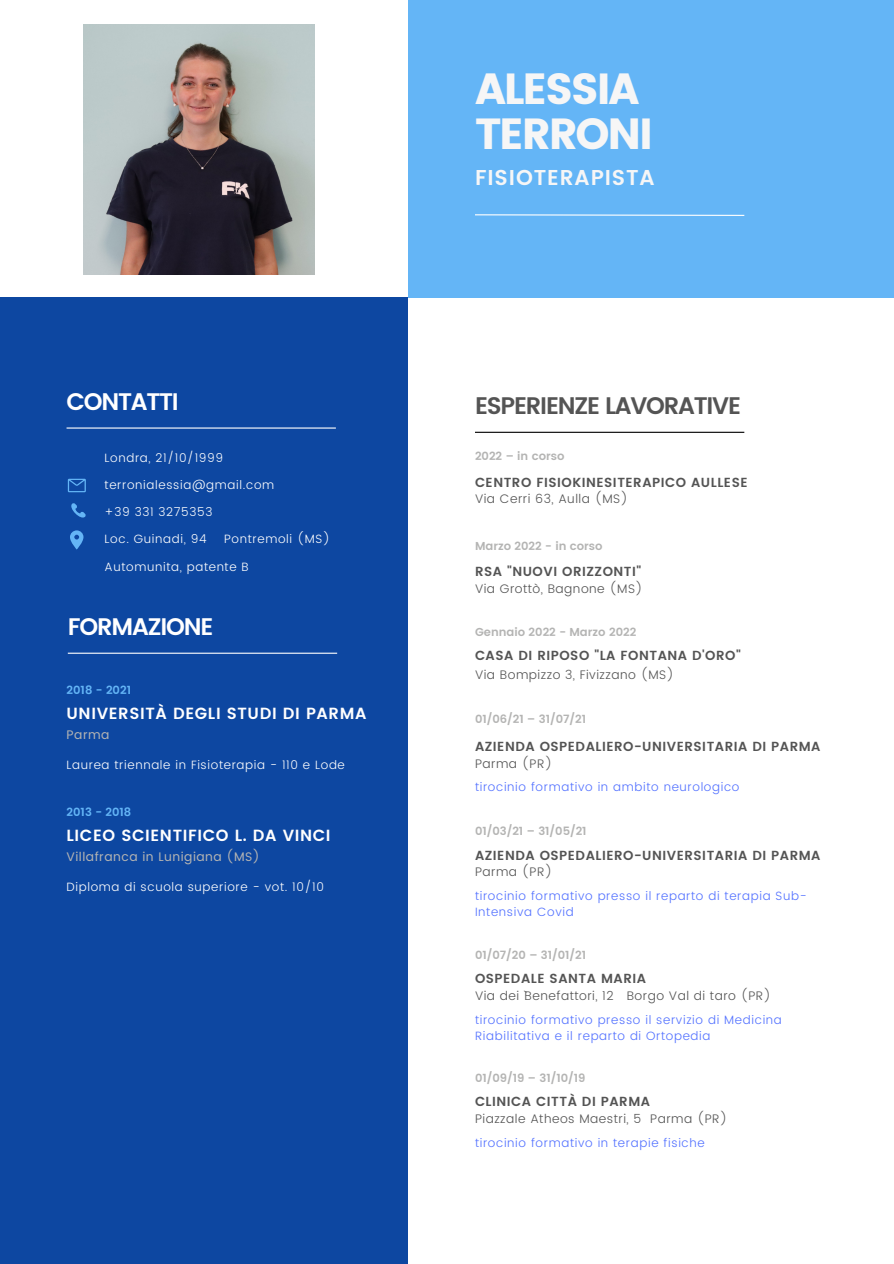
<style>
.page{position:relative;width:894px;height:1264px;background:#fff}
.page>*{position:absolute;margin:0;border:0;box-sizing:border-box;transform-origin:0 0}
.t1{font:43.5px/45px "Poppins";letter-spacing:-.05em;color:#f6f6f6}
.t2{font:600 24px "Poppins";letter-spacing:-.05em;color:#545454}
.t3{font:600 24px "Poppins";letter-spacing:-.05em;color:#fff}
.t4{font:600 21.45px "Poppins";letter-spacing:.04em;color:#f6f6f6}
.t5{font:600 16.2px "Poppins";letter-spacing:.04em;color:#fff}
.t6{font:600 13.2px "Poppins";letter-spacing:.04em;color:#545454}
.t7{font:300 12.45px "Poppins";letter-spacing:.04em;color:#545454}
.t8{font:12.45px "Poppins";letter-spacing:.04em;color:#b4b4b3}
.t9{font:300 12px/16px "Poppins";letter-spacing:.055em;color:#5271ff}
.t10{font:300 12px "Poppins";letter-spacing:.055em;color:#fff}
.t11{font:600 11.55px "Poppins";color:#b4b4b3}
.t12{font:600 11.55px "Poppins";color:#64b5f6}
</style>
<div class="page">
<div style="left:0;top:297px;width:407px;height:966px;background:#0d47a1"></div>
<div style="left:407px;top:0;width:486px;height:297px;background:#64b5f6"></div>
<svg style="left:475px;top:214px;width:270px;height:2px"></svg>
<hr style="left:66px;top:427px;width:270px;height:1px;background:#fff">
<hr style="left:475px;top:432px;width:269px;height:1px;background:#000">
<hr style="left:68px;top:652px;width:269px;height:1px;background:#fff">
<svg style="left:68px;top:479px;width:18px;height:13px"></svg>
<svg style="left:71px;top:503px;width:15px;height:15px"></svg>
<svg style="left:70px;top:530px;width:13px;height:19px"></svg>
<img style="left:83px;top:25px;width:231px;height:250px">
<h1 class="t1" style="left:475px;top:66px;width:179px">ALESSIA<br>TERRONI</h1>
<h3 class="t4" style="left:475px;top:165px;width:181px">FISIOTERAPISTA</h3>
<h2 class="t3" style="left:66px;top:388px;width:114px">CONTATTI</h2>
<h2 class="t2" style="left:475px;top:392px;width:267px">ESPERIENZE LAVORATIVE</h2>
<p class="t10" style="left:105px;top:450px;width:120px">Londra, 21/10/1999</p>
<p class="t10" style="left:105px;top:478px;width:171px">terronialessia@gmail.com</p>
<p class="t10" style="left:105px;top:505px;width:109px">+39 331 3275353</p>
<p class="t10" style="left:105px;top:532px;width:103px">Loc. Guinadi, 94</p>
<p class="t10" style="left:224px;top:532px;width:107px">Pontremoli (MS)</p>
<p class="t10" style="left:105px;top:559px;width:145px">Automunita, patente B</p>
<h2 class="t3" style="left:68px;top:613px;width:147px">FORMAZIONE</h2>
<p class="t12" style="left:66px;top:682px;width:66px">2018 - 2021</p>
<h3 class="t5" style="left:66px;top:704px;width:301px">UNIVERSITÀ DEGLI STUDI DI PARMA</h3>
<p class="t8" style="left:66px;top:727px;width:44px">Parma</p>
<p class="t10" style="left:66px;top:757px;width:280px">Laurea triennale in Fisioterapia - 110 e Lode</p>
<p class="t12" style="left:66px;top:804px;width:66px">2013 - 2018</p>
<h3 class="t5" style="left:66px;top:826px;width:265px">LICEO SCIENTIFICO L. DA VINCI</h3>
<p class="t8" style="left:66px;top:849px;width:195px">Villafranca in Lunigiana (MS)</p>
<p class="t10" style="left:66px;top:879px;width:259px">Diploma di scuola superiore - vot. 10/10</p>
<p class="t11" style="left:475px;top:449px;width:91px">2022 – in corso</p>
<p class="t6" style="left:475px;top:474px;width:274px">CENTRO FISIOKINESITERAPICO AULLESE</p>
<p class="t7" style="left:475px;top:492px;width:154px">Via Cerri 63, Aulla (MS)</p>
<p class="t11" style="left:475px;top:539px;width:129px">Marzo 2022 - in corso</p>
<p class="t6" style="left:475px;top:564px;width:168px">RSA "NUOVI ORIZZONTI"</p>
<p class="t7" style="left:475px;top:581px;width:169px">Via Grottò, Bagnone (MS)</p>
<p class="t11" style="left:475px;top:625px;width:163px">Gennaio 2022 - Marzo 2022</p>
<p class="t6" style="left:475px;top:647px;width:267px">CASA DI RIPOSO "LA FONTANA D'ORO"</p>
<p class="t7" style="left:475px;top:667px;width:200px">Via Bompizzo 3, Fivizzano (MS)</p>
<p class="t11" style="left:475px;top:712px;width:113px">01/06/21 – 31/07/21</p>
<p class="t6" style="left:475px;top:738px;width:347px">AZIENDA OSPEDALIERO-UNIVERSITARIA DI PARMA</p>
<p class="t7" style="left:475px;top:756px;width:79px">Parma (PR)</p>
<p class="t9" style="left:475px;top:779px;width:266px">tirocinio formativo in ambito neurologico</p>
<p class="t11" style="left:475px;top:824px;width:113px">01/03/21 – 31/05/21</p>
<p class="t6" style="left:475px;top:847px;width:347px">AZIENDA OSPEDALIERO-UNIVERSITARIA DI PARMA</p>
<p class="t7" style="left:475px;top:864px;width:79px">Parma (PR)</p>
<p class="t9" style="left:475px;top:888px;width:333px">tirocinio formativo presso il reparto di terapia Sub-<br>Intensiva Covid</p>
<p class="t11" style="left:475px;top:948px;width:113px">01/07/20 – 31/01/21</p>
<p class="t6" style="left:475px;top:971px;width:172px">OSPEDALE SANTA MARIA</p>
<p class="t7" style="left:475px;top:988px;width:297px">Via dei `Benefattori, 12 Borgo Val di taro (PR)</p>
<p class="t9" style="left:475px;top:1011px;width:308px">tirocinio formativo presso il servizio di Medicina<br>Riabilitativa e il reparto di Ortopedia</p>
<p class="t11" style="left:475px;top:1070px;width:112px">01/09/19 – 31/10/19</p>
<p class="t6" style="left:475px;top:1093px;width:176px">CLINICA CITTÀ DI PARMA</p>
<p class="t7" style="left:475px;top:1111px;width:254px">Piazzale Atheos Maestri, 5 Parma (PR)</p>
<p class="t9" style="left:475px;top:1134px;width:231px">tirocinio formativo in terapie fisiche</p>
</div>
